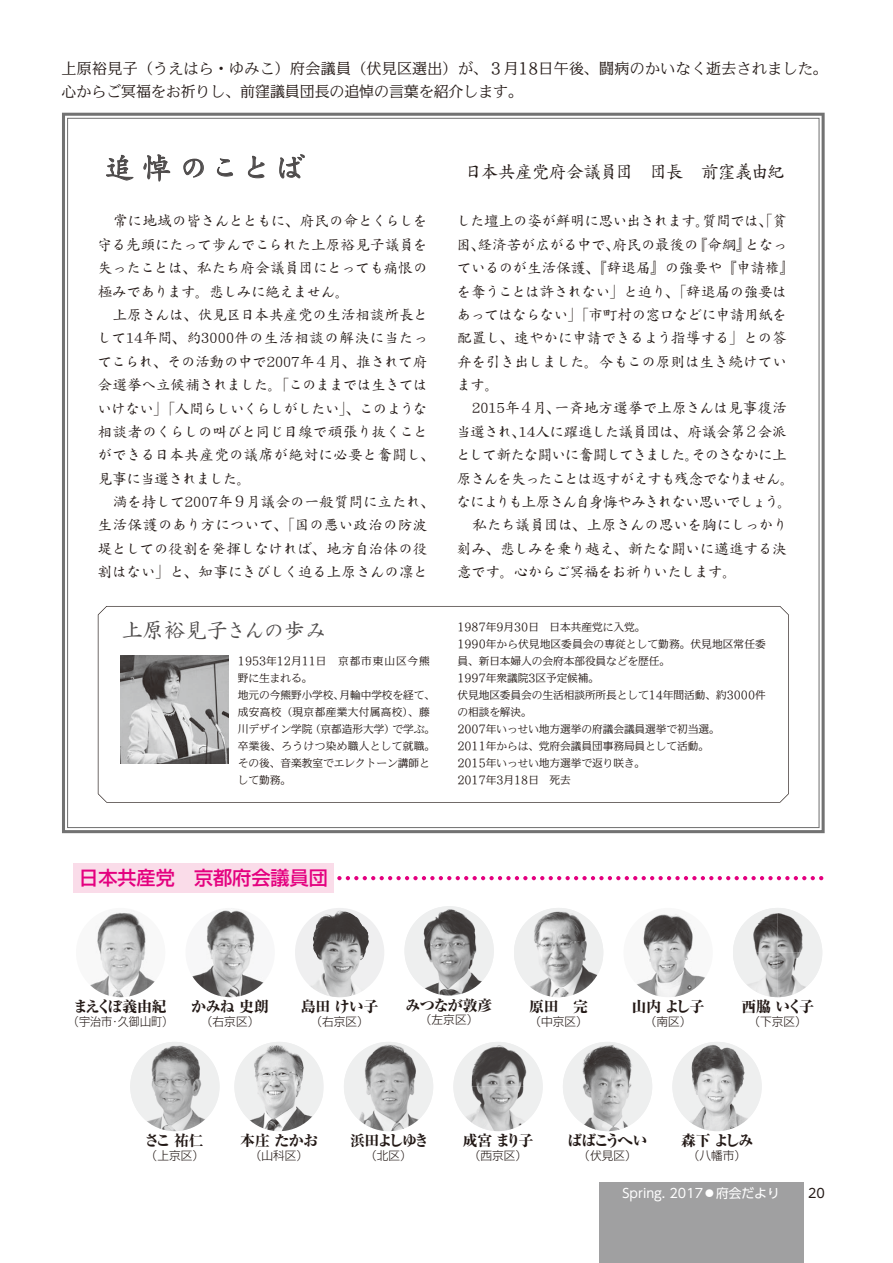
<style>
.page{position:relative;width:893px;height:1263px;background:#fff}
.page>*{position:absolute;margin:0;border:0;box-sizing:border-box;transform-origin:0 0}
.t1{font:29.7px "DF Kai Sho Std W5";letter-spacing:.12em;color:#4d4a4a}
.t2{font:21.3px "HG Seikaishotai PRO";letter-spacing:-.02em;color:#4d4a4a}
.t3{font:500 19.2px "Shin Go Pro";color:#e4007f}
.t4{font:17.85px "DF Kai Sho Std W5";letter-spacing:-.065em;color:#231916}
.t5{font:14.85px/23.4px "DF Kai Sho Std W5";letter-spacing:-.045em;color:#231916}
.t6{font:100 14.85px/23.4px "Iwa UD Min Pro";letter-spacing:.03em;color:#231916}
.t7{font:800 14.85px "Ryumin Pro";letter-spacing:-.03em;color:#231916}
.t8{font:14.85px/23.4px "DF Kai Sho Std W5";letter-spacing:-.085em;color:#231916}
.t9{font:14.85px "DF Kai Sho Std W5";letter-spacing:-.01em;color:#231916}
.t10{font:800 14.85px "Ryumin Pro";letter-spacing:-.1em;color:#231916}
.t11{font:12.75px "UD Shin Go Pro";color:#fff}
.t12{font:12.75px "UD Shin M Go Pro";color:#231916}
.t13{font:300 11.7px "Shin Go Pro";color:#231916}
.t14{font:300 11.7px "Shin Go Pro";color:#231916;scale:.95 1}
.t15{font:100 10.65px/17px "Iwa UD Min Pro";color:#231916}
.t16{font:100 10.65px "Iwa UD Min Pro";letter-spacing:.035em;color:#231916}
</style>
<div class="page">
<div style="left:599px;top:1182px;width:204px;height:81px;background:#a0a0a1"></div>
<img style="left:76px;top:908px;width:89px;height:89px;border-radius:45px">
<img style="left:185px;top:908px;width:90px;height:89px;border-radius:45px">
<img style="left:404px;top:906px;width:90px;height:89px;border-radius:45px">
<div style="left:295px;top:908px;width:89px;height:89px;background:#efeff0;border-radius:50%"></div>
<img style="left:309px;top:911px;width:56px;height:86px">
<img style="left:514px;top:908px;width:89px;height:89px;border-radius:45px">
<img style="left:623px;top:908px;width:90px;height:89px;border-radius:45px">
<img style="left:733px;top:908px;width:89px;height:89px">
<img style="left:130px;top:1042px;width:90px;height:89px;border-radius:45px">
<img style="left:344px;top:1042px;width:89px;height:89px;border-radius:45px">
<img style="left:563px;top:1042px;width:89px;height:89px;border-radius:45px">
<img style="left:672px;top:1042px;width:90px;height:89px;border-radius:45px">
<svg style="left:234px;top:1042px;width:90px;height:89px;background:#cecece"></svg>
<img style="left:234px;top:1086px;width:53px;height:45px">
<img style="left:453px;top:1042px;width:90px;height:89px">
<svg style="left:337px;top:876px;width:486px;height:4px"></svg>
<div style="left:73px;top:863px;width:261px;height:30px;background:#fadce9"></div>
<svg style="left:62px;top:113px;width:763px;height:720px"></svg>
<svg style="left:67px;top:118px;width:752px;height:710px"></svg>
<svg style="left:106px;top:155px;width:27px;height:25px"></svg>
<svg style="left:144px;top:154px;width:26px;height:27px"></svg>
<svg style="left:184px;top:159px;width:20px;height:19px"></svg>
<svg style="left:217px;top:158px;width:16px;height:18px"></svg>
<svg style="left:248px;top:156px;width:16px;height:22px"></svg>
<svg style="left:279px;top:154px;width:26px;height:24px"></svg>
<svg style="left:98px;top:606px;width:691px;height:197px"></svg>
<img style="left:121px;top:656px;width:107px;height:107px">
<p class="t6" style="left:62px;top:57px;width:768px">上原裕見子（うえはら・ゆみこ）府会議員（伏見区選出）が、３月18日午後、闘病のかいなく逝去されました。心からご冥福をお祈りし、前窪議員団長の追悼の言葉を紹介します。</p>
<h1 class="t1" style="left:104px;top:151px;width:202px">追悼のことば</h1>
<p class="t5" style="left:97px;top:209px;width:340px">　常に地域の皆さんとともに、府民の命とくらしを守る先頭にたって歩んでこられた上原裕見子議員を失ったことは、私たち府会議員団にとっても痛恨の極みであります。悲しみに絶えません。<br>　上原さんは、伏見区日本共産党の生活相談所長として14年間、約3000件の生活相談の解決に当たってこられ、その活動の中で2007年４月、推されて府会選挙へ立候補されました。「このままでは生きてはいけない」「人間らしいくらしがしたい」、このような相談者のくらしの叫びと同じ目線で頑張り抜くことができる日本共産党の議席が絶対に必要と奮闘し、見事に当選されました。<br>　満を持して2007年９月議会の一般質問に立たれ、生活保護のあり方について、「国の悪い政治の防波堤としての役割を発揮しなければ、地方自治体の役割はない」と、知事にきびしく迫る上原さんの凛と</p>
<p class="t5" style="left:456px;top:209px;width:332px">した壇上の姿が鮮明に思い出されます質間では、「貧</p>
<p class="t4" style="left:464px;top:162px;width:321px">日本共産党府会議員団　団長　前窪義由紀</p>
<p class="t5" style="left:696px;top:209px;width:16px">。</p>
<p class="t5" style="left:693px;top:232px;width:60px">『命綱』</p>
<p class="t5" style="left:457px;top:232px;width:243px">困経済苦が広がる中で府民の最後の</p>
<p class="t5" style="left:745px;top:232px;width:44px">となっ</p>
<p class="t5" style="left:471px;top:232px;width:16px">、</p>
<p class="t5" style="left:457px;top:256px;width:339px">ているのが生活保護、『辞退届』の強要や『申請権『</p>
<p class="t5" style="left:457px;top:279px;width:332px">を奪うことは許されない」と迫り、「辞退届の強要は</p>
<p class="t5" style="left:457px;top:303px;width:332px">あってはならない」「市町村の窓口などに申請用紙を</p>
<p class="t5" style="left:457px;top:326px;width:331px">配置し、速やかに申請できるよう指導する」との答</p>
<p class="t5" style="left:457px;top:349px;width:332px">弁を引き出しました。今もこの原則は生き続けてい</p>
<p class="t5" style="left:456px;top:373px;width:45px">ます。</p>
<p class="t9" style="left:554px;top:400px;width:234px">一斉地方選挙で上原さんは見事復活</p>
<p class="t5" style="left:606px;top:232px;width:16px">、</p>
<p class="t5" style="left:456px;top:396px;width:332px">　2015年４月、<br>当選され 14人に躍進した議員団は、府議会第２会派</p>
<p class="t8" style="left:456px;top:420px;width:332px;text-indent:55px">、<br>として新たな闘いに奮闘してきましたそのさなかに上</p>
<p class="t5" style="left:456px;top:443px;width:340px;text-indent:228px">。<br>原さんを失ったことは返すがえすも残念でなりません。なによりも上原さん自身悔やみきれない思いでしょう。　私たち議員団は、上原さんの思いを胸にしっかり刻み、悲しみを乗り越え、新たな闘いに邁進する決意です。心からご冥福をお祈りいたします。</p>
<h2 class="t2" style="left:122px;top:620px;width:206px">上原裕見子さんの歩み</h2>
<p class="t15" style="left:238px;top:653px;width:193px">1953年12月11日　京都市東山区今熊</p>
<p class="t15" style="left:238px;top:670px;width:76px">野に生まれる。</p>
<p class="t15" style="left:339px;top:687px;width:97px">月輪中学校を経て、</p>
<p class="t15" style="left:238px;top:687px;width:108px">地元の今熊野小学校、</p>
<p class="t16" style="left:238px;top:704px;width:193px">成安高校（現京都産業大付属高校）、藤</p>
<p class="t15" style="left:393px;top:721px;width:44px">で学ぶ。</p>
<p class="t15" style="left:238px;top:721px;width:199px">川デザイン学院<br>卒業後、ろうけつ染め職人として就職。その後、音楽教室でエレクトーン講師として勤務。</p>
<p class="t15" style="left:310px;top:721px;width:87px">（京都造形大学）</p>
<p class="t15" style="left:457px;top:619px;width:310px">1987年9月30日　日本共産党に入党。<br>1990年から伏見地区委員会の専従として勤務。伏見地区常任委員、新日本婦人の会府本部役員などを歴任。<br>1997年衆議院3区予定候補。<br>伏見地区委員会の生活相談所所長として14年間活動、約3000件の相談を解決。<br>2007年いっせい地方選挙の府議会議員選挙で初当選。<br>2011年からは、党府会議員団事務局員として活動。<br>2015年いっせい地方選挙で返り咲き。<br>2017年3月18日　死去</p>
<p class="t3" style="left:79px;top:862px;width:250px">日本共産党　京都府会議員団</p>
<p class="t10" style="left:73px;top:995px;width:95px">まえくぼ義由紀</p>
<p class="t14" style="left:118px;top:1011px;width:60px">久御山町(</p>
<p class="t14" style="left:68px;top:1011px;width:48px">（宇治市</p>
<p class="t14" style="left:110px;top:1011px;width:13px">・</p>
<p class="t7" style="left:191px;top:995px;width:79px">かみね史朗</p>
<p class="t13" style="left:201px;top:1011px;width:60px">（右京区(</p>
<p class="t7" style="left:301px;top:995px;width:79px">島田けい子</p>
<p class="t13" style="left:310px;top:1011px;width:60px">（右京区(</p>
<p class="t7" style="left:406px;top:993px;width:88px">みつなが敦彦</p>
<p class="t13" style="left:420px;top:1010px;width:60px">（左京区）</p>
<p class="t7" style="left:529px;top:995px;width:60px">原田　完</p>
<p class="t13" style="left:529px;top:1011px;width:60px">（中京区(</p>
<p class="t7" style="left:632px;top:995px;width:74px">山内よし子</p>
<p class="t13" style="left:645px;top:1011px;width:48px">（南区(</p>
<p class="t7" style="left:741px;top:995px;width:74px">西脇いく子</p>
<p class="t13" style="left:748px;top:1011px;width:60px">（下京区(</p>
<p class="t7" style="left:144px;top:1129px;width:61px">さこ祐仁</p>
<p class="t13" style="left:146px;top:1145px;width:60px">（上京区(</p>
<p class="t7" style="left:240px;top:1129px;width:80px">本庄たかお</p>
<p class="t13" style="left:250px;top:1145px;width:60px">（山科区(</p>
<p class="t7" style="left:350px;top:1129px;width:81px">浜田よしゆき</p>
<p class="t13" style="left:365px;top:1145px;width:48px">（北区(</p>
<p class="t7" style="left:463px;top:1129px;width:72px">成宮まり子</p>
<p class="t13" style="left:469px;top:1145px;width:60px">（西京区(</p>
<p class="t7" style="left:567px;top:1129px;width:82px">ばばこうへい</p>
<p class="t13" style="left:578px;top:1145px;width:60px">（伏見区(</p>
<p class="t7" style="left:681px;top:1129px;width:74px">森下よしみ</p>
<p class="t13" style="left:688px;top:1145px;width:60px">（八幡市(</p>
<p class="t11" style="left:622px;top:1182px;width:159px">Spring. 2017◦府会だより</p>
<p class="t12" style="left:808px;top:1182px;width:18px">20</p>
</div>
